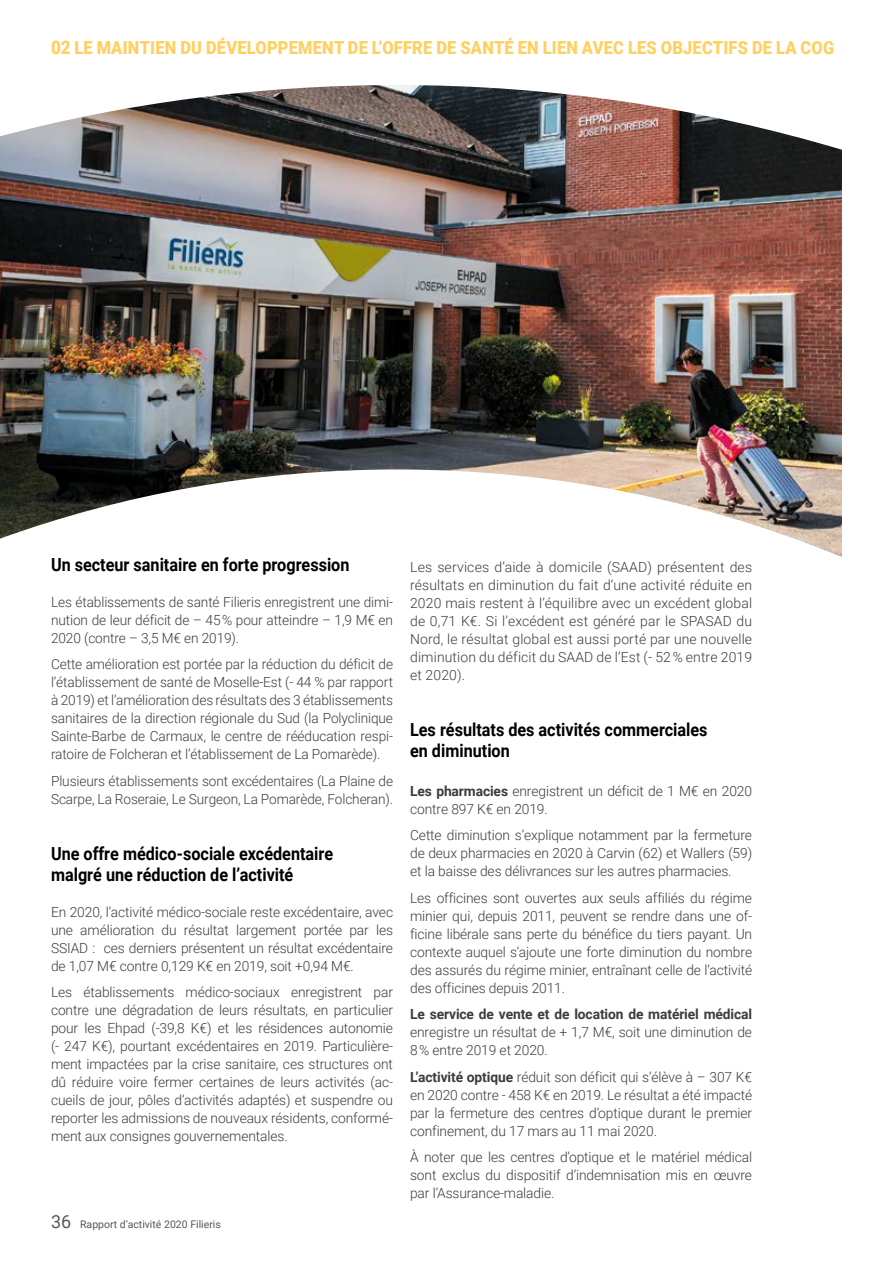
<style>
.page{position:relative;width:893px;height:1263px;background:#fff}
.page>*{position:absolute;margin:0;border:0;box-sizing:border-box;transform-origin:0 0}
.t1{font:700 18px/21px "Roboto";color:#000;scale:.9 1}
.t2{font:900 18px "Roboto";letter-spacing:.015em;color:#fed061;scale:.91 1}
.t3{font:300 13.95px/18px "Roboto";letter-spacing:-.01em;color:#3c3c3b;text-align:justify}
.t4{font:700 13.95px "Roboto";letter-spacing:-.01em;color:#3c3c3b}
.t5{font:10.5px "Roboto";color:#575756}
.s1{font-size:18.75px}
.s2{font-size:18px}
.s3{font-weight:700}
</style>
<div class="page">
<img style="left:0;top:85px;width:842px;height:472px">
<p class="t2" style="left:51px;top:35px;width:862px"><span class="s1">02</span> LE MAINTIEN DU DÉVELOPPEMENT DE L’OFFRE DE SANTÉ EN LIEN AVEC LES OBJECTIFS DE LA COG</p>
<p class="t1" style="left:51px;top:553px;width:333px">Un secteur sanitaire en forte progression</p>
<p class="t3" style="left:51px;top:592px;width:344px">Les établissements de santé Filieris enregistrent une dimi&shy;nution de leur déficit de – 45 % pour atteindre – 1,9 M€ en 2020 (contre – 3,5 M€ en 2019).</p>
<p class="t3" style="left:51px;top:655px;width:344px">Cette amélioration est portée par la réduction du déficit de l’établissement de santé de Moselle-Est (- 44 % par rapport à 2019) et l’amélioration des résultats des 3 établissements sanitaires de la direction régionale du Sud (la Polyclinique Sainte-Barbe de Carmaux, le centre de rééducation respi&shy;ratoire de Folcheran et l’établissement de La Pomarède).</p>
<p class="t3" style="left:51px;top:771px;width:344px">Plusieurs établissements sont excédentaires (La Plaine de<br>Scarpe, La Roseraie, Le Surgeon, La Pomarède, Folcheran).</p>
<p class="t1" style="left:51px;top:842px;width:315px">Une offre médico-sociale excédentaire malgré une réduction de l’activité</p>
<p class="t3" style="left:51px;top:902px;width:344px">En 2020, l’activité médico-sociale reste excédentaire, avec une amélioration du résultat largement portée par les SSIAD : ces derniers présentent un résultat excédentaire de 1,07 M€ contre 0,129 K€ en 2019, soit +0,94 M€.</p>
<p class="t3" style="left:51px;top:983px;width:344px">Les établissements médico-sociaux enregistrent par contre une dégradation de leurs résultats, en particulier pour les Ehpad (-39,8 K€) et les résidences autonomie (- 247 K€), pourtant excédentaires en 2019. Particulière&shy;ment impactées par la crise sanitaire, ces structures ont dû réduire voire fermer certaines de leurs activités (ac&shy;cueils de jour, pôles d’activités adaptés) et suspendre ou reporter les admissions de nouveaux résidents, conformé&shy;ment aux consignes gouvernementales.</p>
<p class="t5" style="left:51px;top:1216px;width:171px"><span class="s2">36</span> Rapport d’activité 2020 Filieris</p>
<p class="t3" style="left:410px;top:557px;width:344px">Les services d’aide à domicile (SAAD) présentent des résultats en diminution du fait d’une activité réduite en 2020 mais restent à l’équilibre avec un excédent global de 0,71 K€. Si l’excédent est généré par le SPASAD du Nord, le résultat global est aussi porté par une nouvelle diminution du déficit du SAAD de l’Est (- 52 % entre 2019 et 2020).</p>
<p class="t1" style="left:410px;top:718px;width:332px">Les résultats des activités commerciales en diminution</p>
<p class="t3" style="left:410px;top:781px;width:343px"><span class="s3">Les pharmacies</span> enregistrent un déficit de 1 M€ en 2020 contre 897 K€ en 2019.</p>
<p class="t3" style="left:410px;top:826px;width:344px">Cette diminution s’explique notamment par la fermeture de deux pharmacies en 2020 à Carvin (62) et Wallers (59) et la baisse des délivrances sur les autres pharmacies.</p>
<p class="t3" style="left:410px;top:888px;width:344px">Les officines sont ouvertes aux seuls affiliés du régime minier qui, depuis 2011, peuvent se rendre dans une of&shy;ficine libérale sans perte du bénéfice du tiers payant. Un contexte auquel s’ajoute une forte diminution du nombre des assurés du régime minier, entraînant celle de l’activité des officines depuis 2011.</p>
<p class="t4" style="left:410px;top:1004px;width:343px">Le service de vente et de location de matériel médical</p>
<p class="t3" style="left:410px;top:1023px;width:343px">enregistre un résultat de + 1,7 M€, soit une diminution de<br>8 % entre 2019 et 2020.</p>
<p class="t3" style="left:410px;top:1067px;width:344px"><span class="s3">L’activité optique</span> réduit son déficit qui s’élève à – 307 K€ en 2020 contre - 458 K€ en 2019. Le résultat a été impacté par la fermeture des centres d’optique durant le premier confinement, du 17 mars au 11 mai 2020.</p>
<p class="t3" style="left:410px;top:1148px;width:344px">À noter que les centres d’optique et le matériel médical sont exclus du dispositif d’indemnisation mis en œuvre par l’Assurance-maladie.</p>
</div>
